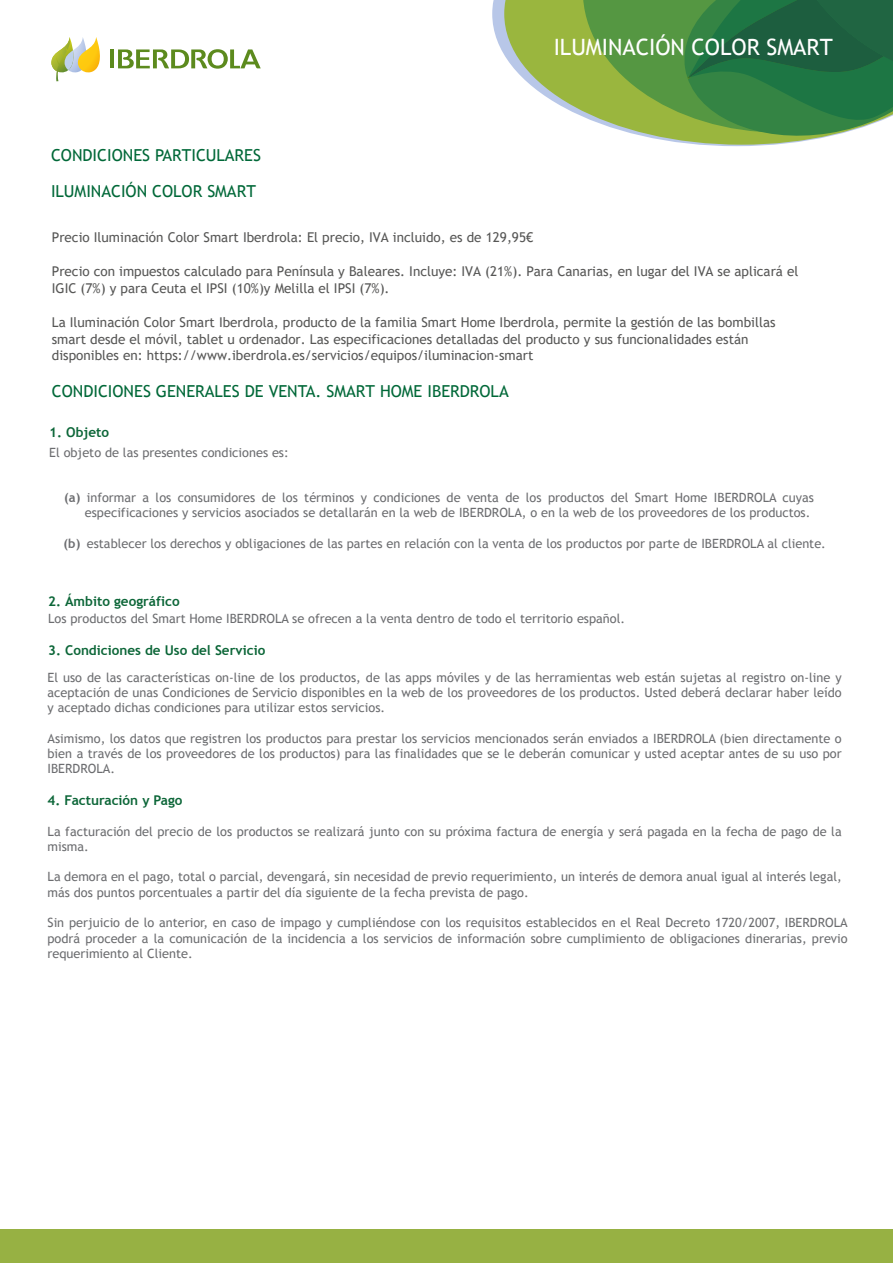
<style>
.page{position:relative;width:893px;height:1263px;background:#fff}
.page>*{position:absolute;margin:0;border:0;box-sizing:border-box;transform-origin:0 0}
.t1{font:22.5px "Trebuchet MS";color:#fff}
.t2{font:16.5px/36px "Trebuchet MS";color:#006838}
.t3{font:13.5px/16.2px "Trebuchet MS";color:#575756}
.t4{font:700 13.5px "Trebuchet MS";color:#0c6638}
.t5{font:12.75px/15.3px "Trebuchet MS";color:#6c6d70;text-align:justify}
.s1{font-weight:700}
</style>
<div class="page">
<svg style="left:492px;top:0;width:274px;height:146px"></svg>
<svg style="left:504px;top:0;width:79px;height:145px;fill:#9ab63e"></svg>
<svg style="left:583px;top:0;width:310px;height:145px;background:#4f8d4e"></svg>
<svg style="left:51px;top:37px;width:49px;height:44px"></svg>
<hr style="left:110px;top:49px;width:4px;height:19px;background:#5c8a1d">
<svg style="left:118px;top:49px;width:143px;height:20px"></svg>
<div style="left:0;top:1229px;width:893px;height:34px;background:#97b143"></div>
<h1 class="t1" style="left:554px;top:34px;width:281px">ILUMINACIÓN COLOR SMART</h1>
<p class="t2" style="left:51px;top:137px;width:211px">CONDICIONES PARTICULARES<br>ILUMINACIÓN COLOR SMART</p>
<p class="t3" style="left:52px;top:229px;width:483px">Precio Iluminación Color Smart Iberdrola: El precio, IVA incluido, es de 129,95€</p>
<p class="t3" style="left:52px;top:263px;width:748px">Precio con impuestos calculado para Península y Baleares. Incluye: IVA (21%). Para Canarias, en lugar del IVA se aplicará el<br>IGIC (7%) y para Ceuta el IPSI (10%)y Melilla el IPSI (7%).</p>
<p class="t3" style="left:52px;top:314px;width:725px">La Iluminación Color Smart Iberdrola, producto de la familia Smart Home Iberdrola, permite la gestión de las bombillas smart desde el móvil, tablet u ordenador. Las especificaciones detalladas del producto y sus funcionalidades están disponibles en: https://www.iberdrola.es/servicios/equipos/iluminacion-smart</p>
<p class="t2" style="left:52px;top:373px;width:458px">CONDICIONES GENERALES DE VENTA. SMART HOME IBERDROLA</p>
<p class="t4" style="left:49px;top:423px;width:61px">1. Objeto</p>
<p class="t5" style="left:49px;top:445px;width:241px">El objeto de las presentes condiciones es:</p>
<p class="t5" style="left:64px;top:490px;width:751px;text-align:right"><span class="s1">(a)</span> informar a los consumidores de los términos y condiciones de venta de los productos del Smart Home IBERDROLA cuyas especificaciones y servicios asociados se detallarán en la web de IBERDROLA, o en la web de los proveedores de los productos.</p>
<p class="t5" style="left:64px;top:536px;width:764px"><span class="s1">(b)</span> establecer los derechos y obligaciones de las partes en relación con la venta de los productos por parte de IBERDROLA al cliente.</p>
<p class="t4" style="left:48px;top:592px;width:133px">2. Ámbito geográfico</p>
<p class="t5" style="left:48px;top:611px;width:578px">Los productos del Smart Home IBERDROLA se ofrecen a la venta dentro de todo el territorio español.</p>
<p class="t4" style="left:48px;top:641px;width:219px">3. Condiciones de Uso del Servicio</p>
<p class="t5" style="left:48px;top:669px;width:796px">El uso de las características on-line de los productos, de las apps móviles y de las herramientas web están sujetas al registro on-line y aceptación de unas Condiciones de Servicio disponibles en la web de los proveedores de los productos. Usted deberá declarar haber leído y aceptado dichas condiciones para utilizar estos servicios.</p>
<p class="t5" style="left:48px;top:730px;width:796px">Asimismo, los datos que registren los productos para prestar los servicios mencionados serán enviados a IBERDROLA (bien directamente o bien a través de los proveedores de los productos) para las finalidades que se le deberán comunicar y usted aceptar antes de su uso por IBERDROLA.</p>
<p class="t4" style="left:48px;top:792px;width:136px">4. Facturación y Pago</p>
<p class="t5" style="left:48px;top:823px;width:796px">La facturación del precio de los productos se realizará junto con su próxima factura de energía y será pagada en la fecha de pago de la misma.</p>
<p class="t5" style="left:48px;top:869px;width:796px">La demora en el pago, total o parcial, devengará, sin necesidad de previo requerimiento, un interés de demora anual igual al interés legal, más dos puntos porcentuales a partir del día siguiente de la fecha prevista de pago.</p>
<p class="t5" style="left:48px;top:915px;width:802px">Sin perjuicio de lo anterior, en caso de impago y cumpliéndose con los requisitos establecidos en el Real Decreto 1720/2007, IBERDROLA podrá proceder a la comunicación de la incidencia a los servicios de información sobre cumplimiento de obligaciones dinerarias, previo requerimiento al Cliente.</p>
</div>
